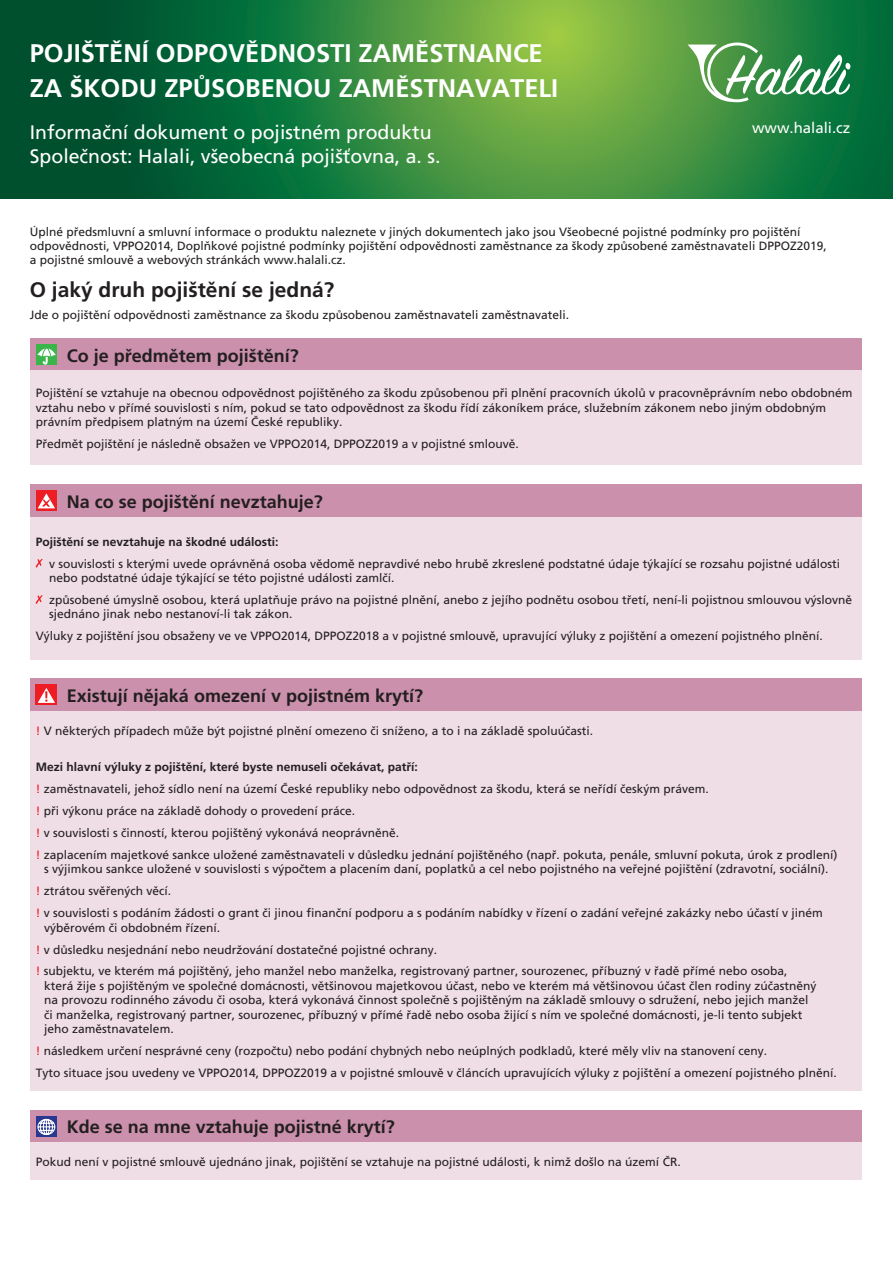
<style>
.page{position:relative;width:893px;height:1263px;background:#fff}
.page>*{position:absolute;margin:0;border:0;box-sizing:border-box;transform-origin:0 0}
.t1{font:700 25.5px/34.5px "Frutiger CE";color:#fff}
.t2{font:700 21px "Frutiger CE";color:#231f20}
.t3{font:19.5px/24px "Frutiger CE";color:#fff}
.t4{font:700 18px "Frutiger CE";color:#231f20}
.t5{font:15px "Frutiger CE";color:#fff}
.t6{font:12px/14.4px "Frutiger CE";color:#231f20}
.t7{font:700 12px "Frutiger CE";color:#231f20}
.s1{color:#ee1d23}
.s2{font-weight:700}
</style>
<div class="page">
<svg style="left:0;top:0;width:893px;height:199px;background:#2e823c"></svg>
<svg style="left:687px;top:43px;width:164px;height:59px"></svg>
<div style="left:30px;top:338px;width:832px;height:33px;background:#cb90ac"></div>
<div style="left:30px;top:371px;width:832px;height:94px;background:#f0dee6"></div>
<div style="left:36px;top:344px;width:21px;height:21px;background:#3ab54a"></div>
<svg style="left:37px;top:346px;width:19px;height:19px"></svg>
<div style="left:30px;top:1110px;width:832px;height:32px;background:#cb90ac"></div>
<div style="left:30px;top:1142px;width:832px;height:38px;background:#f0dee6"></div>
<div style="left:36px;top:1116px;width:21px;height:20px;background:#283890"></div>
<svg style="left:37px;top:1118px;width:19px;height:17px"></svg>
<div style="left:30px;top:484px;width:832px;height:33px;background:#cb90ac"></div>
<div style="left:30px;top:517px;width:832px;height:142px;background:#f0dee6"></div>
<svg style="left:36px;top:490px;width:21px;height:21px"></svg>
<svg style="left:38px;top:493px;width:17px;height:15px"></svg>
<svg style="left:36px;top:559px;width:7px;height:8px"></svg>
<svg style="left:36px;top:595px;width:7px;height:9px"></svg>
<div style="left:30px;top:679px;width:832px;height:32px;background:#cb90ac"></div>
<div style="left:30px;top:711px;width:832px;height:380px;background:#f0dee6"></div>
<div style="left:36px;top:685px;width:21px;height:20px;background:#ee1d23"></div>
<svg style="left:38px;top:688px;width:17px;height:15px"></svg>
<h1 class="t1" style="left:30px;top:36px;width:530px">PojiŠtění odpovědnosti zaměstnance za škodu způsobenou zaměstnavateli</h1>
<h3 class="t3" style="left:30px;top:120px;width:412px">Informační dokument o pojistném produktu<br>Společnost: Halali, všeobecná pojišťovna, a. s.</h3>
<p class="t5" style="left:752px;top:119px;width:100px">www.halali.cz</p>
<p class="t6" style="left:30px;top:224px;width:798px">Úplné předsmluvní a smluvní informace o produktu naleznete v jiných dokumentech jako jsou Všeobecné pojistné podmínky pro pojištění odpovědnosti, VPPO2014, Doplňkové pojistné podmínky pojištění odpovědnosti zaměstnance za škody způsobené zaměstnavateli DPPOZ2019, a pojistné smlouvě a webových stránkách www.halali.cz.</p>
<h2 class="t2" style="left:30px;top:278px;width:306px">O jaký druh pojištění se jedná?</h2>
<p class="t6" style="left:30px;top:308px;width:541px">Jde o pojištění odpovědnosti zaměstnance za škodu způsobenou zaměstnavateli zaměstnavateli.</p>
<h3 class="t4" style="left:67px;top:345px;width:234px">Co je předmětem pojištění?</h3>
<p class="t6" style="left:36px;top:386px;width:818px">Pojištění se vztahuje na obecnou odpovědnost pojištěného za škodu způsobenou při plnění pracovních úkolů v pracovněprávním nebo obdobném vztahu nebo v přímé souvislosti s ním, pokud se tato odpovědnost za škodu řídí zákoníkem práce, služebním zákonem nebo jiným obdobným právním předpisem platným na území České republiky.</p>
<p class="t6" style="left:36px;top:437px;width:484px">Předmět pojištění je následně obsažen ve VPPO2014, DPPOZ2019 a v pojistné smlouvě.</p>
<h3 class="t4" style="left:67px;top:491px;width:258px">Na co se pojištění nevztahuje?</h3>
<p class="t7" style="left:36px;top:535px;width:244px">Pojištění se nevztahuje na škodné události:</p>
<p class="t6" style="left:49px;top:556px;width:793px">v souvislosti s kterými uvede oprávněná osoba vědomě nepravdivé nebo hrubě zkreslené podstatné údaje týkající se rozsahu pojistné události nebo podstatné údaje týkající se této pojistné události zamlčí.</p>
<p class="t6" style="left:49px;top:592px;width:805px">způsobené úmyslně osobou, která uplatňuje právo na pojistné plnění, anebo z jejího podnětu osobou třetí, není-li pojistnou smlouvou výslovně sjednáno jinak nebo nestanoví-li tak zákon.</p>
<p class="t6" style="left:36px;top:629px;width:788px">Výluky z pojištění jsou obsaženy ve ve VPPO2014, DPPOZ2018 a v pojistné smlouvě, upravující výluky z pojištění a omezení pojistného plnění.</p>
<h3 class="t4" style="left:67px;top:685px;width:358px">Existují nějaká omezení v pojistném krytí?</h3>
<p class="t6" style="left:36px;top:723px;width:559px"><span class="s1">!</span> V některých případech může být pojistné plnění omezeno či sníženo, a to i na základě spoluúčasti.</p>
<p class="t6" style="left:36px;top:756px;width:803px;line-height:21.9px"><span class="s2">M ezi hlavní výluky z pojištění, které byste nemuseli očekávat, patří:<br></span><span class="s1">!</span> zaměstnavateli, jehož sídlo není na území České republiky nebo odpovědnost za škodu, která se neřídí českým právem.<br><span class="s1">!</span> při výkonu práce na základě dohody o provedení práce.<br><span class="s1">!</span> v souvislosti s činností, kterou pojištěný vykonává neoprávněně.<br><span class="s1">!</span> zaplacením majetkové sankce uložené zaměstnavateli v důsledku jednání pojištěného (např. pokuta, penále, smluvní pokuta, úrok z prodlení)</p>
<p class="t6" style="left:36px;top:858px;width:794px;line-height:21.9px;text-indent:9px">s výjimkou sankce uložené v souvislosti s výpočtem a placením daní, poplatků a cel nebo pojistného na veřejné pojištění (zdravotní, sociální). <span class="s1">!</span> ztrátou svěřených věcí.<br><span class="s1">!</span> v souvislosti s podáním žádosti o grant či jinou finanční podporu a s podáním nabídky v řízení o zadání veřejné zakázky nebo účastí v jiném</p>
<p class="t6" style="left:36px;top:916px;width:753px;line-height:21.9px;text-indent:9px">výběrovém či obdobném řízení.<br><span class="s1">!</span> v důsledku nesjednání nebo neudržování dostatečné pojistné ochrany.<br><span class="s1">!</span> subjektu, ve kterém má pojištěný, jeho manžel nebo manželka, registrovaný partner, sourozenec, příbuzný v řadě přímé nebo osoba,</p>
<p class="t6" style="left:44px;top:978px;width:774px">která žije s pojištěným ve společné domácnosti, většinovou majetkovou účast, nebo ve kterém má většinovou účast člen rodiny zúčastněný na provozu rodinného závodu či osoba, která vykonává činnost společně s pojištěným na základě smlouvy o sdružení, nebo jejich manžel či manželka, registrovaný partner, sourozenec, příbuzný v přímé řadě nebo osoba žijící s ním ve společné domácnosti, je-li tento subjekt jeho zaměstnavatelem.</p>
<p class="t6" style="left:36px;top:1040px;width:802px;line-height:21.9px"><span class="s1">!</span> následkem určení nesprávné ceny (rozpočtu) nebo podání chybných nebo neúplných podkladů, které měly vliv na stanovení ceny.<br>Tyto situace jsou uvedeny ve VPPO2014, DPPOZ2019 a v pojistné smlouvě v článcích upravujících výluky z pojištění a omezení pojistného plnění.</p>
<h3 class="t4" style="left:67px;top:1116px;width:330px">Kde se na mne vztahuje pojistné krytí?</h3>
<p class="t6" style="left:36px;top:1154px;width:646px">Pokud není v pojistné smlouvě ujednáno jinak, pojištění se vztahuje na pojistné události, k nimž došlo na území ČR.</p>
</div>
